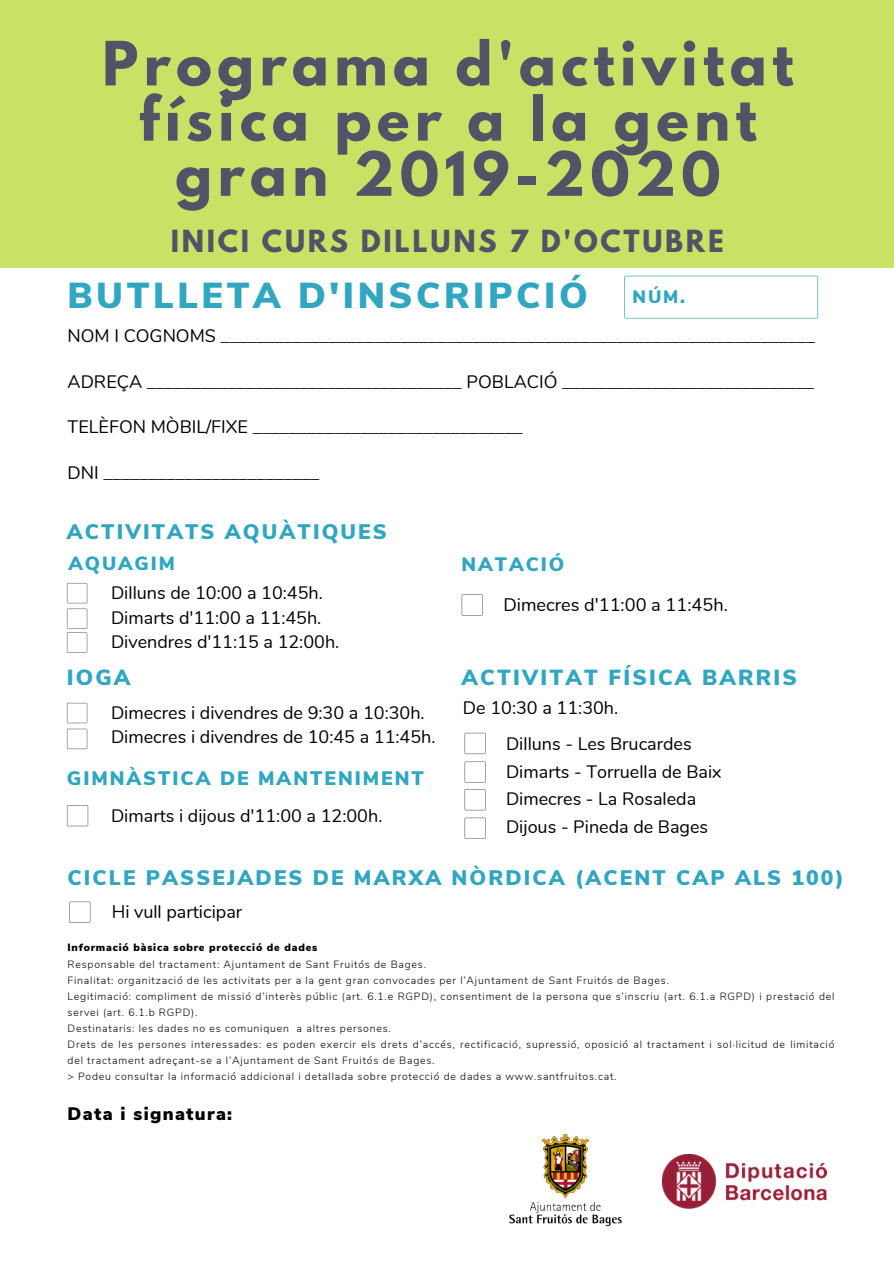
<style>
.page{position:relative;width:894px;height:1264px;background:#fff}
.page>*{position:absolute;margin:0;border:0;box-sizing:border-box;transform-origin:0 0}
.t1{font:700 54px/55.2px "League Spartan";letter-spacing:.1em;color:#515467;text-align:center}
.t2{font:900 36px "Nunito Sans";letter-spacing:.1em;color:#30a6c0}
.t3{font:700 27px "League Spartan";letter-spacing:.1em;color:#515467}
.t4{font:900 21.9px "Nunito Sans";color:#30a6c0}
.t5{font:900 21.75px "Nunito Sans";letter-spacing:.1em;color:#30a6c0}
.t6{font:900 21px "Nunito Sans";letter-spacing:.1em;color:#30a6c0}
.t7{font:900 19.5px "Nunito Sans";letter-spacing:.1em;color:#30a6c0}
.t8{font:900 19.35px "Nunito Sans";letter-spacing:.1em;color:#30a6c0}
.t9{font:900 19.05px "Nunito Sans";letter-spacing:.1em;color:#30a6c0}
.t10{font:18.15px "Nunito";color:#000}
.t11{font:18px/27.5px "Nunito";color:#000}
.t12{font:900 18px "Nunito Sans";letter-spacing:.075em;color:#000}
.t13{font:900 18px "Nunito Sans";color:#30a6c0}
.t14{font:300 10.5px/16px "Nunito";letter-spacing:.075em;color:#000}
.t15{font:900 10.5px "Nunito Sans";letter-spacing:.075em;color:#000}
</style>
<div class="page">
<div style="left:0;top:0;width:893px;height:268px;background:#c9e265"></div>
<img style="left:509px;top:1134px;width:113px;height:93px">
<img style="left:662px;top:1154px;width:164px;height:54px">
<svg style="left:67px;top:583px;width:20px;height:69px"></svg>
<svg style="left:461px;top:594px;width:22px;height:21px"></svg>
<svg style="left:67px;top:702px;width:20px;height:47px"></svg>
<svg style="left:69px;top:901px;width:21px;height:21px"></svg>
<svg style="left:624px;top:276px;width:193px;height:42px"></svg>
<svg style="left:464px;top:732px;width:21px;height:22px"></svg>
<svg style="left:464px;top:761px;width:21px;height:21px"></svg>
<svg style="left:464px;top:789px;width:21px;height:21px"></svg>
<svg style="left:464px;top:817px;width:21px;height:22px"></svg>
<svg style="left:67px;top:805px;width:21px;height:21px"></svg>
<h1 class="t1" style="left:102px;top:43px;width:692px">Programa d'activitat física per a la gent gran 2019-2020</h1>
<h3 class="t3" style="left:171px;top:227px;width:554px">INICI CURS DILLUNS 7 D'OCTUBRE</h3>
<h2 class="t2" style="left:68px;top:272px;width:521px">BUTLLETA D'INSCRIPCIÓ</h2>
<h3 class="t11" style="left:68px;top:323px;width:748px">NOM I COGNOMS __________________________________________________________________</h3>
<h3 class="t11" style="left:68px;top:368px;width:748px">ADREÇA ___________________________________ POBLACIÓ ____________________________</h3>
<h3 class="t11" style="left:68px;top:413px;width:456px">TELÈFON MÒBIL/FIXE ______________________________</h3>
<h3 class="t11" style="left:68px;top:459px;width:253px">DNI ________________________</h3>
<h3 class="t6" style="left:67px;top:517px;width:321px">ACTIVITATS AQUÀTIQUES</h3>
<h3 class="t9" style="left:68px;top:551px;width:108px">AQUAGIM</h3>
<h3 class="t11" style="left:111px;top:581px;width:230px;line-height:24.5px">Dilluns de 10:00 a 10:45h.<br>Dimarts d'11:00 a 11:45h.<br>Divendres d'11:15 a 12:00h.</h3>
<h3 class="t13" style="left:632px;top:284px;width:54px">NÚM.</h3>
<h3 class="t8" style="left:461px;top:551px;width:104px">NATACIÓ</h3>
<h3 class="t10" style="left:503px;top:592px;width:226px">Dimecres d'11:00 a 11:45h.</h3>
<h3 class="t4" style="left:67px;top:662px;width:65px">IOGA</h3>
<h3 class="t11" style="left:111px;top:701px;width:326px;line-height:24px">Dimecres i divendres de 9:30 a 10:30h.<br>Dimecres i divendres de 10:45 a 11:45h.</h3>
<h3 class="t7" style="left:67px;top:765px;width:358px">GIMNÀSTICA DE MANTENIMENT</h3>
<h3 class="t11" style="left:111px;top:802px;width:273px">Dimarts i dijous d'11:00 a 12:00h.</h3>
<h3 class="t5" style="left:461px;top:662px;width:337px">ACTIVITAT FÍSICA BARRIS</h3>
<h3 class="t11" style="left:463px;top:694px;width:157px">De 10:30 a 11:30h.</h3>
<h3 class="t11" style="left:506px;top:730px;width:217px">Dilluns - Les Brucardes<br>Dimarts - Torruella de Baix<br>Dimecres - La Rosaleda<br>Dijous - Pineda de Bages</h3>
<h3 class="t6" style="left:68px;top:863px;width:777px">CICLE PASSEJADES DE MARXA NÒRDICA (ACENT CAP ALS 100)</h3>
<h3 class="t11" style="left:112px;top:898px;width:132px">Hi vull participar</h3>
<p class="t15" style="left:68px;top:940px;width:251px">Informació bàsica sobre protecció de dades</p>
<p class="t14" style="left:68px;top:956px;width:768px">Responsable del tractament: Ajuntament de Sant Fruitós de Bages.<br>Finalitat: organització de les activitats per a la gent gran convocades per l’Ajuntament de Sant Fruitós de Bages.<br>Legitimació: compliment de missió d’interès públic (art. 6.1.e RGPD), consentiment de la persona que s’inscriu (art. 6.1.a RGPD) i prestació del servei (art. 6.1.b RGPD).<br>Destinataris: les dades no es comuniquen a altres persones.<br>Drets de les persones interessades: es poden exercir els drets d’accés, rectificació, supressió, oposició al tractament i sol·licitud de limitació del tractament adreçant-se a l’Ajuntament de Sant Fruitós de Bages.<br>&gt; Podeu consultar la informació addicional i detallada sobre protecció de dades a www.santfruitos.cat.</p>
<h3 class="t12" style="left:68px;top:1101px;width:166px">Data i signatura:</h3>
</div>
